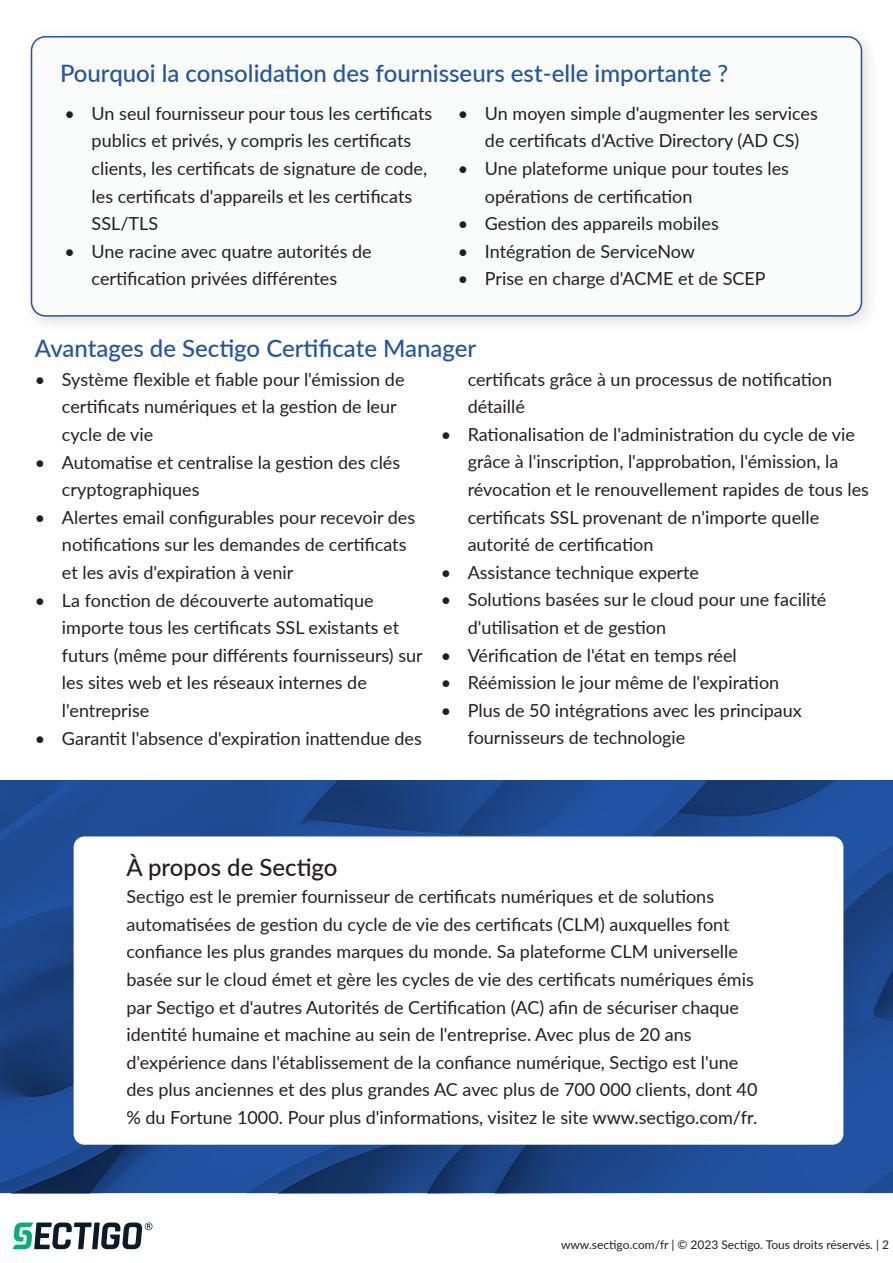
<style>
.page{position:relative;width:893px;height:1263px;background:#fff}
.page>*{position:absolute;margin:0;border:0;box-sizing:border-box;transform-origin:0 0}
.t1{font:500 24px "Lato";color:#2254a4}
.t2{font:500 24px "Lato";color:#231f20}
.t3{font:20.1px "Myriad Pro";color:#231f20;scale:.7 1}
.t4{font:18px/27.6px "Lato";color:#231f20}
.t5{font:12px "Lato";color:#231f20}
</style>
<div class="page">
<img style="left:30px;top:36px;width:840px;height:289px">
<div style="left:32px;top:37px;width:829px;height:279px;background:#fafbfb;border-radius:14px"></div>
<div style="left:31px;top:36px;width:831px;height:281px;border:2px solid #2254a4;border-radius:14px"></div>
<svg style="left:0;top:780px;width:893px;height:413px;background:#1d498e"></svg>
<div style="left:74px;top:836px;width:769px;height:309px;background:#fff;border-radius:11px"></div>
<svg style="left:13px;top:1222px;width:139px;height:27px"></svg>
<h1 class="t1" style="left:60px;top:56px;width:670px">Pourquoi la consolidation des fournisseurs est-elle importante ?</h1>
<p class="t4" style="left:92px;top:99px;width:342px;text-indent:-27px">• Un seul fournisseur pour tous les certificats publics et privés, y compris les certificats clients, les certificats de signature de code, les certificats d'appareils et les certificats SSL/TLS</p>
<p class="t4" style="left:65px;top:237px;width:309px;text-align:center">• Une racine avec quatre autorités de certification privées différentes</p>
<p class="t4" style="left:458px;top:99px;width:361px;text-align:center">• Un moyen simple d'augmenter les services de certificats d'Active Directory (AD CS)</p>
<p class="t4" style="left:485px;top:154px;width:306px;text-indent:-27px">• Une plateforme unique pour toutes les opérations de certification</p>
<p class="t4" style="left:458px;top:209px;width:262px">• Gestion des appareils mobiles</p>
<p class="t4" style="left:458px;top:237px;width:239px">• Intégration de ServiceNow</p>
<p class="t4" style="left:458px;top:264px;width:309px">• Prise en charge d'ACME et de SCEP</p>
<h1 class="t1" style="left:35px;top:331px;width:443px">Avantages de Sectigo Certificate Manager</h1>
<p class="t4" style="left:62px;top:365px;width:344px;text-indent:-27px">• Système flexible et fiable pour l'émission de certificats numériques et la gestion de leur cycle de vie</p>
<p class="t4" style="left:62px;top:447px;width:340px;text-indent:-27px">• Automatise et centralise la gestion des clés cryptographiques</p>
<p class="t4" style="left:62px;top:503px;width:355px;text-indent:-27px">• Alertes email configurables pour recevoir des notifications sur les demandes de certificats et les avis d'expiration à venir</p>
<p class="t4" style="left:62px;top:585px;width:362px;text-indent:-27px">• La fonction de découverte automatique importe tous les certificats SSL existants et futurs (même pour différents fournisseurs) sur les sites web et les réseaux internes de l'entreprise</p>
<p class="t4" style="left:35px;top:723px;width:388px">• Garantit l'absence d'expiration inattendue des</p>
<p class="t4" style="left:468px;top:365px;width:366px;text-indent:-27px">• certificats grâce à un processus de notification détaillé</p>
<p class="t4" style="left:468px;top:420px;width:403px;text-indent:-27px">• Rationalisation de l'administration du cycle de vie grâce à l'inscription, l'approbation, l'émission, la révocation et le renouvellement rapides de tous les certificats SSL provenant de n'importe quelle autorité de certification</p>
<p class="t4" style="left:441px;top:558px;width:260px">• Assistance technique experte</p>
<p class="t4" style="left:468px;top:585px;width:360px;text-indent:-27px">• Solutions basées sur le cloud pour une facilité d'utilisation et de gestion</p>
<p class="t4" style="left:441px;top:640px;width:298px">• Vérification de l'état en temps réel</p>
<p class="t4" style="left:441px;top:668px;width:340px">• Réémission le jour même de l'expiration</p>
<p class="t4" style="left:468px;top:696px;width:336px;text-indent:-27px">• Plus de 50 intégrations avec les principaux fournisseurs de technologie</p>
<h1 class="t2" style="left:127px;top:850px;width:213px">À propos de Sectigo</h1>
<p class="t4" style="left:127px;top:882px;width:632px">Sectigo est le premier fournisseur de certificats numériques et de solutions automatisées de gestion du cycle de vie des certificats (CLM) auxquelles font confiance les plus grandes marques du monde. Sa plateforme CLM universelle basée sur le cloud émet et gère les cycles de vie des certificats numériques émis par Sectigo et d'autres Autorités de Certification (AC) afin de sécuriser chaque identité humaine et machine au sein de l'entreprise. Avec plus de 20 ans d'expérience dans l'établissement de la confiance numérique, Sectigo est l'une des plus anciennes et des plus grandes AC avec plus de 700 000 clients, dont 40 % du Fortune 1000. Pour plus d'informations, visitez le site www.sectigo.com/fr.</p>
<p class="t3" style="left:592px;top:1105px;width:233px">https://www.sectigo.com/fr</p>
<p class="t5" style="left:561px;top:1236px;width:330px">www.sectigo.com/fr | © 2023 Sectigo. Tous droits réservés. | 2</p>
</div>
